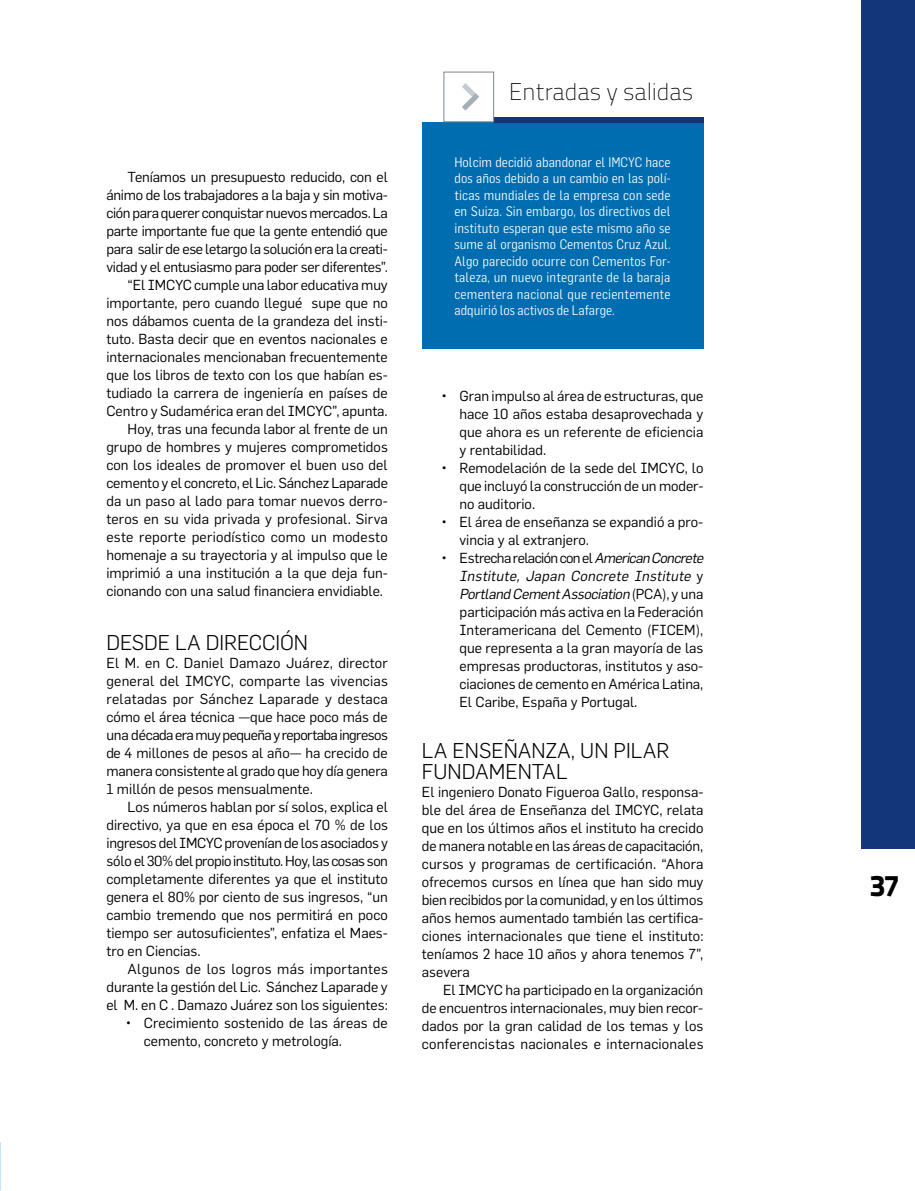
<style>
.page{position:relative;width:915px;height:1191px;background:#fff}
.page>*{position:absolute;margin:0;border:0;box-sizing:border-box;transform-origin:0 0}
.t1{font:800 30px "Titillium Text 22 L";color:#000}
.t2{font:100 24px "Titillium Text 22 L";letter-spacing:-.01em;color:#000}
.t3{font:300 21px/21px "Flama";color:#000}
.t4{font:14.25px/18px "Flama";color:#000;text-align:justify}
.t5{font:14.25px "Flama";letter-spacing:-.02em;color:#000}
.t6{font:14.25px "Flama";letter-spacing:-.025em;color:#000}
.t7{font:13.5px/16.5px "Flama Semicond";color:#fff;text-align:justify}
.s1{font-style:italic}
</style>
<div class="page">
<div style="left:861px;top:0;width:53px;height:848px;background:#133579"></div>
<div style="left:422px;top:123px;width:281px;height:226px;background:#006db0"></div>
<div style="left:493px;top:117px;width:210px;height:6px;background:#143575"></div>
<div style="left:443px;top:72px;width:50px;height:50px;background:#fff;border:1px solid #7d878e"></div>
<svg style="left:462px;top:83px;width:17px;height:28px"></svg>
<p class="t4" style="left:128px;top:167px;width:262px">Teníamos un presupuesto reducido, con el</p>
<p class="t5" style="left:106px;top:186px;width:283px">ánimo de los trabajadores a la baja y sin motiva-</p>
<p class="t6" style="left:106px;top:204px;width:283px">ción para querer conquistar nuevos mercados. La</p>
<p class="t5" style="left:106px;top:222px;width:283px">parte importante fue que la gente entendió que</p>
<p class="t5" style="left:106px;top:240px;width:283px">para salir de ese letargo la solución era la creati-</p>
<p class="t5" style="left:106px;top:258px;width:283px">vidad y el entusiasmo para poder ser diferentes”.</p>
<p class="t4" style="left:128px;top:275px;width:261px">“El IMCYC cumple una labor educativa muy</p>
<p class="t4" style="left:106px;top:293px;width:283px">importante, pero cuando llegué supe que no</p>
<p class="t4" style="left:106px;top:311px;width:283px">nos dábamos cuenta de la grandeza del insti-</p>
<p class="t4" style="left:106px;top:329px;width:283px">tuto. Basta decir que en eventos nacionales e</p>
<p class="t4" style="left:106px;top:347px;width:283px">internacionales mencionaban frecuentemente</p>
<p class="t4" style="left:106px;top:365px;width:283px">que los libros de texto con los que habían es-</p>
<p class="t4" style="left:106px;top:383px;width:283px">tudiado la carrera de ingeniería en países de</p>
<p class="t4" style="left:106px;top:401px;width:283px">Centro y Sudamérica eran del IMCYC”, apunta.</p>
<p class="t4" style="left:128px;top:419px;width:261px">Hoy, tras una fecunda labor al frente de un</p>
<p class="t4" style="left:106px;top:437px;width:283px">grupo de hombres y mujeres comprometidos</p>
<p class="t4" style="left:106px;top:455px;width:283px">con los ideales de promover el buen uso del</p>
<p class="t4" style="left:106px;top:473px;width:283px">cemento y el concreto, el Lic. Sánchez Laparade</p>
<p class="t4" style="left:106px;top:491px;width:283px">da un paso al lado para tomar nuevos derro-</p>
<p class="t4" style="left:106px;top:509px;width:283px">teros en su vida privada y profesional. Sirva</p>
<p class="t4" style="left:106px;top:527px;width:283px">este reporte periodístico como un modesto</p>
<p class="t4" style="left:106px;top:545px;width:283px">homenaje a su trayectoria y al impulso que le</p>
<p class="t4" style="left:106px;top:563px;width:283px">imprimió a una institución a la que deja fun-</p>
<p class="t4" style="left:106px;top:581px;width:278px">cionando con una salud financiera envidiable.</p>
<h3 class="t3" style="left:106px;top:630px;width:203px">DESDE LA DIRECCIÓN</h3>
<p class="t4" style="left:106px;top:653px;width:283px">El M. en C. Daniel Damazo Juárez, director general del IMCYC, comparte las vivencias relatadas por Sánchez Laparade y destaca cómo el área técnica —que hace poco más de una década era muy pequeña y reportaba ingresos de 4 millones de pesos al año— ha crecido de manera consistente al grado que hoy día genera 1 millón de pesos mensualmente.</p>
<p class="t4" style="left:106px;top:797px;width:283px;text-indent:21px">Los números hablan por sí solos, explica el directivo, ya que en esa época el 70 % de los ingresos del IMCYC provenían de los asociados y sólo el 30% del propio instituto. Hoy, las cosas son completamente diferentes ya que el instituto genera el 80% por ciento de sus ingresos, “un cambio tremendo que nos permitirá en poco tiempo ser autosuficientes”, enfatiza el Maes&shy;tro en Ciencias.</p>
<p class="t4" style="left:106px;top:959px;width:283px;text-indent:21px">Algunos de los logros más importantes durante la gestión del Lic. Sánchez Laparade y el M. en C . Damazo Juárez son los siguientes:</p>
<p class="t4" style="left:144px;top:1013px;width:245px;text-indent:-18px">• Crecimiento sostenido de las áreas de cemento, concreto y metrología.</p>
<h2 class="t2" style="left:508px;top:74px;width:186px">Entradas y salidas</h2>
<p class="t7" style="left:454px;top:153px;width:217px">Holcim decidió abandonar el IMCYC hace dos años debido a un cambio en las polí&shy;ticas mundiales de la empresa con sede en Suiza. Sin embargo, los directivos del instituto esperan que este mismo año se sume al organismo Cementos Cruz Azul.<br>Algo parecido ocurre con Cementos For&shy;taleza, un nuevo integrante de la baraja cementera nacional que recientemente adquirió los activos de Lafarge.</p>
<p class="t4" style="left:459px;top:387px;width:245px;text-indent:-18px">• Gran impulso al área de estructuras, que hace 10 años estaba desaprovechada y que ahora es un referente de eficiencia y rentabilidad.</p>
<p class="t4" style="left:459px;top:459px;width:245px;text-indent:-18px">• Remodelación de la sede del IMCYC, lo que incluyó la construcción de un moder&shy;no auditorio.</p>
<p class="t4" style="left:459px;top:513px;width:245px;text-indent:-18px">• El área de enseñanza se expandió a pro&shy;vincia y al extranjero.</p>
<p class="t4" style="left:459px;top:549px;width:248px;text-align:left;text-indent:-18px">• Estrecha relación con el <span class="s1">American Concrete Institute, Japan Concrete Institute</span> y <span class="s1">Portland CementAssociation</span> ( P C A ) , y u n a participación más activa en la Federación Interamericana del Cemento (FICEM), que representa a la gran mayoría de las empresas productoras, institutos y aso&shy;ciaciones de cemento en América Latina, El Caribe, España y Portugal.</p>
<h3 class="t3" style="left:422px;top:739px;width:249px">LA ENSEÑANZA, UN PILAR<br>FUNDAMENTAL</h3>
<p class="t4" style="left:422px;top:783px;width:283px">El ingeniero Donato Figueroa Gallo, responsa&shy;ble del área de Enseñanza del IMCYC, relata que en los últimos años el instituto ha crecido de manera notable en las áreas de capacitación, cursos y programas de certificación. “Ahora ofrecemos cursos en línea que han sido muy bien recibidos por la comunidad, y en los últimos años hemos aumentado también las certifica&shy;ciones internacionales que tiene el instituto: teníamos 2 hace 10 años y ahora tenemos 7”, asevera</p>
<p class="t4" style="left:422px;top:981px;width:283px;text-indent:21px">El IMCYC ha participado en la organización de encuentros internacionales, muy bien recor&shy;dados por la gran calidad de los temas y los conferencistas nacionales e internacionales</p>
<h1 class="t1" style="left:869px;top:862px;width:32px">37</h1>
</div>
